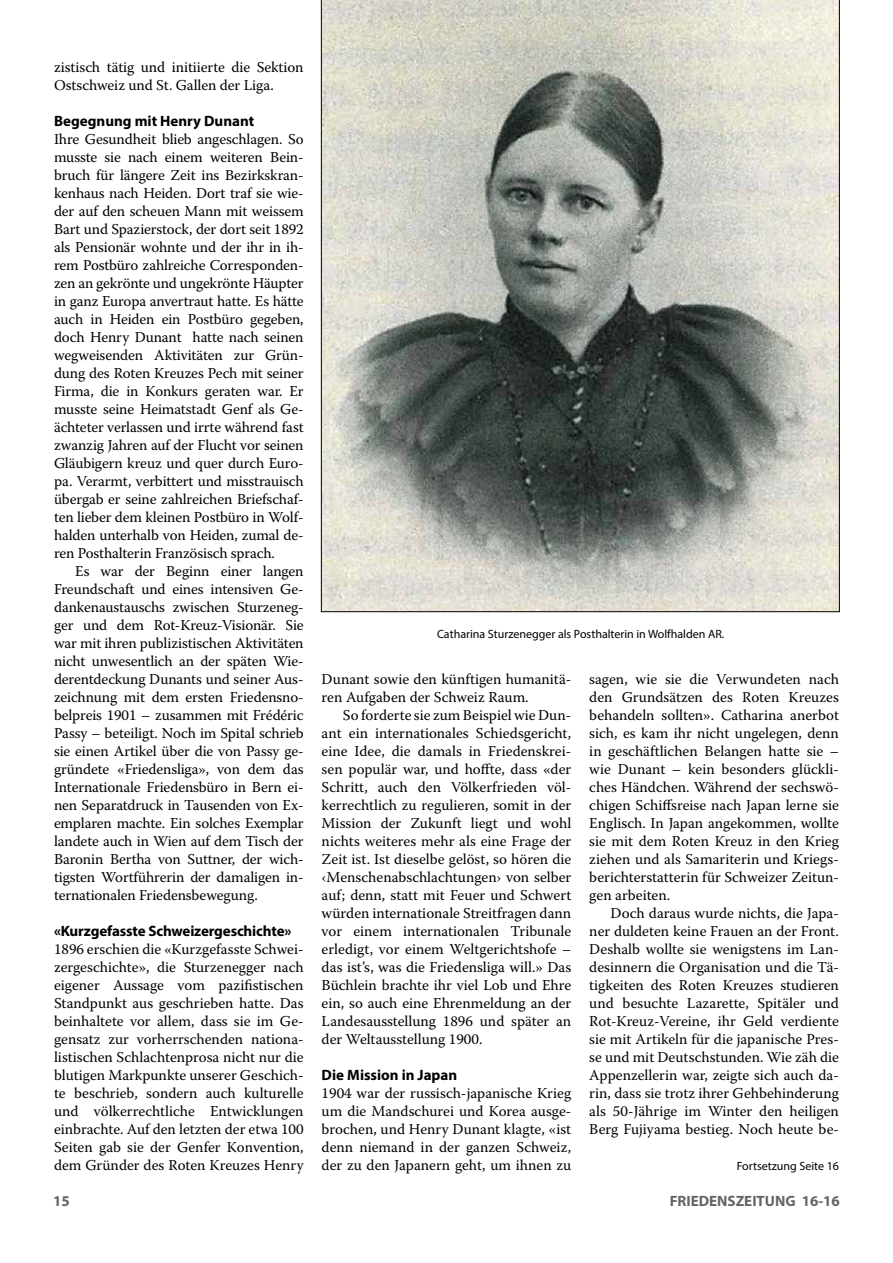
<style>
.page{position:relative;width:893px;height:1263px;background:#fff}
.page>*{position:absolute;margin:0;border:0;box-sizing:border-box;transform-origin:0 0}
.t1{font:15px/18px "Warnock Pro";color:#000;text-align:justify}
.t2{font:700 15px "Myriad Pro";letter-spacing:-.005em;color:#000}
.t3{font:700 15px "Myriad Pro";color:#636569}
.t4{font:12px "Myriad Pro";color:#000}
</style>
<div class="page">
<svg style="left:321px;top:0;width:519px;height:612px;background:#a5a79f"></svg>
<p class="t1" style="left:54px;top:58px;width:251px">zistisch tätig und initiierte die Sektion<br>Ostschweiz und St. Gallen der Liga.</p>
<p class="t2" style="left:54px;top:111px;width:202px">Begegnung mit Henry Dunant</p>
<p class="t1" style="left:54px;top:130px;width:251px">Ihre Gesundheit blieb angeschlagen. So musste sie nach einem weiteren Bein&shy;bruch für längere Zeit ins Bezirkskran&shy;kenhaus nach Heiden. Dort traf sie wie&shy;der auf den scheuen Mann mit weissem Bart und Spazierstock, der dort seit 1892 als Pensionär wohnte und der ihr in ih&shy;rem Postbüro zahlreiche Corresponden&shy;zen an gekrönte und ungekrönte Häupter in ganz Europa anvertraut hatte. Es hätte auch in Heiden ein Postbüro gegeben, doch Henry Dunant hatte nach seinen wegweisenden Aktivitäten zur Grün&shy;dung des Roten Kreuzes Pech mit seiner Firma, die in Konkurs geraten war. Er musste seine Heimatstadt Genf als Ge&shy;ächteter verlassen und irrte während fast zwanzig Jahren auf der Flucht vor seinen Gläubigern kreuz und quer durch Euro&shy;pa. Verarmt, verbittert und misstrauisch übergab er seine zahlreichen Briefschaf&shy;ten lieber dem kleinen Postbüro in Wolf&shy;halden unterhalb von Heiden, zumal de&shy;ren Posthalterin Französisch sprach.</p>
<p class="t1" style="left:54px;top:562px;width:251px;text-indent:21px">Es war der Beginn einer langen Freundschaft und eines intensiven Ge&shy;dankenaustauschs zwischen Sturzeneg&shy;ger und dem Rot-Kreuz-Visionär. Sie war mit ihren publizistischen Aktivitäten nicht unwesentlich an der späten Wie&shy;derentdeckung Dunants und seiner Aus&shy;zeichnung mit dem ersten Friedensno&shy;belpreis 1901 – zusammen mit Frédéric Passy – beteiligt. Noch im Spital schrieb sie einen Artikel über die von Passy ge&shy;gründete «Friedensliga», von dem das Internationale Friedensbüro in Bern ei&shy;nen Separatdruck in Tausenden von Ex&shy;emplaren machte. Ein solches Exemplar landete auch in Wien auf dem Tisch der Baronin Bertha von Suttner, der wich&shy;tigsten Wortführerin der damaligen in&shy;ternationalen Friedensbewegung.</p>
<p class="t2" style="left:54px;top:921px;width:239px">«Kurzgefasste Schweizergeschichte»</p>
<p class="t1" style="left:54px;top:940px;width:251px">1896 erschien die «Kurzgefasste Schwei&shy;zergeschichte», die Sturzenegger nach eigener Aussage vom pazifistischen Standpunkt aus geschrieben hatte. Das beinhaltete vor allem, dass sie im Ge&shy;gensatz zur vorherrschenden nationa&shy;listischen Schlachtenprosa nicht nur die blutigen Markpunkte unserer Geschich&shy;te beschrieb, sondern auch kulturelle und völkerrechtliche Entwicklungen einbrachte. Auf den letzten der etwa 100<br>Seiten gab sie der Genfer Konvention, dem Gründer des Roten Kreuzes Henry</p>
<p class="t4" style="left:437px;top:627px;width:289px">Catharina Sturzenegger als Posthalterin in Wolfhalden AR.</p>
<p class="t1" style="left:322px;top:670px;width:251px">Dunant sowie den künftigen humanitä&shy;ren Aufgaben der Schweiz Raum.</p>
<p class="t1" style="left:322px;top:706px;width:251px;text-indent:21px">So forderte sie zum Beispiel wie Dun&shy;ant ein internationales Schiedsgericht, eine Idee, die damals in Friedenskrei&shy;sen populär war, und hoffte, dass «der Schritt, auch den Völkerfrieden völ&shy;kerrechtlich zu regulieren, somit in der Mission der Zukunft liegt und wohl nichts weiteres mehr als eine Frage der Zeit ist. Ist dieselbe gelöst, so hören die ‹Menschenabschlachtungen› von selber auf; denn, statt mit Feuer und Schwert würden internationale Streitfragen dann vor einem internationalen Tribunale erledigt, vor einem Weltgerichtshofe – das ist’s, was die Friedensliga will.» Das Büchlein brachte ihr viel Lob und Ehre ein, so auch eine Ehrenmeldung an der Landesausstellung 1896 und später an der Weltausstellung 1900.</p>
<p class="t2" style="left:322px;top:1065px;width:137px">Die Mission in Japan</p>
<p class="t1" style="left:322px;top:1084px;width:251px">1904 war der russisch-japanische Krieg um die Mandschurei und Korea ausge&shy;brochen, und Henry Dunant klagte, «ist denn niemand in der ganzen Schweiz, der zu den Japanern geht, um ihnen zu</p>
<p class="t1" style="left:589px;top:670px;width:251px">sagen, wie sie die Verwundeten nach den Grundsätzen des Roten Kreuzes behandeln sollten». Catharina anerbot sich, es kam ihr nicht ungelegen, denn in geschäftlichen Belangen hatte sie – wie Dunant – kein besonders glückli&shy;ches Händchen. Während der sechswö&shy;chigen Schiffsreise nach Japan lerne sie Englisch. In Japan angekommen, wollte sie mit dem Roten Kreuz in den Krieg ziehen und als Samariterin und Kriegs&shy;berichterstatterin für Schweizer Zeitun&shy;gen arbeiten.</p>
<p class="t1" style="left:589px;top:904px;width:251px;text-indent:21px">Doch daraus wurde nichts, die Japa&shy;ner duldeten keine Frauen an der Front.<br>Deshalb wollte sie wenigstens im Lan&shy;desinnern die Organisation und die Tä&shy;tigkeiten des Roten Kreuzes studieren und besuchte Lazarette, Spitäler und Rot-Kreuz-Vereine, ihr Geld verdiente sie mit Artikeln für die japanische Pres&shy;se und mit Deutschstunden. Wie zäh die Appenzellerin war, zeigte sich auch da&shy;rin, dass sie trotz ihrer Gehbehinderung als 50-Jährige im Winter den heiligen Berg Fujiyama bestieg. Noch heute be-</p>
<p class="t4" style="left:737px;top:1158px;width:104px">Fortsetzung Seite 16</p>
<p class="t3" style="left:53px;top:1191px;width:18px">15</p>
<p class="t3" style="left:670px;top:1191px;width:172px">FRIEDENSZEITUNG 16-16</p>
</div>
